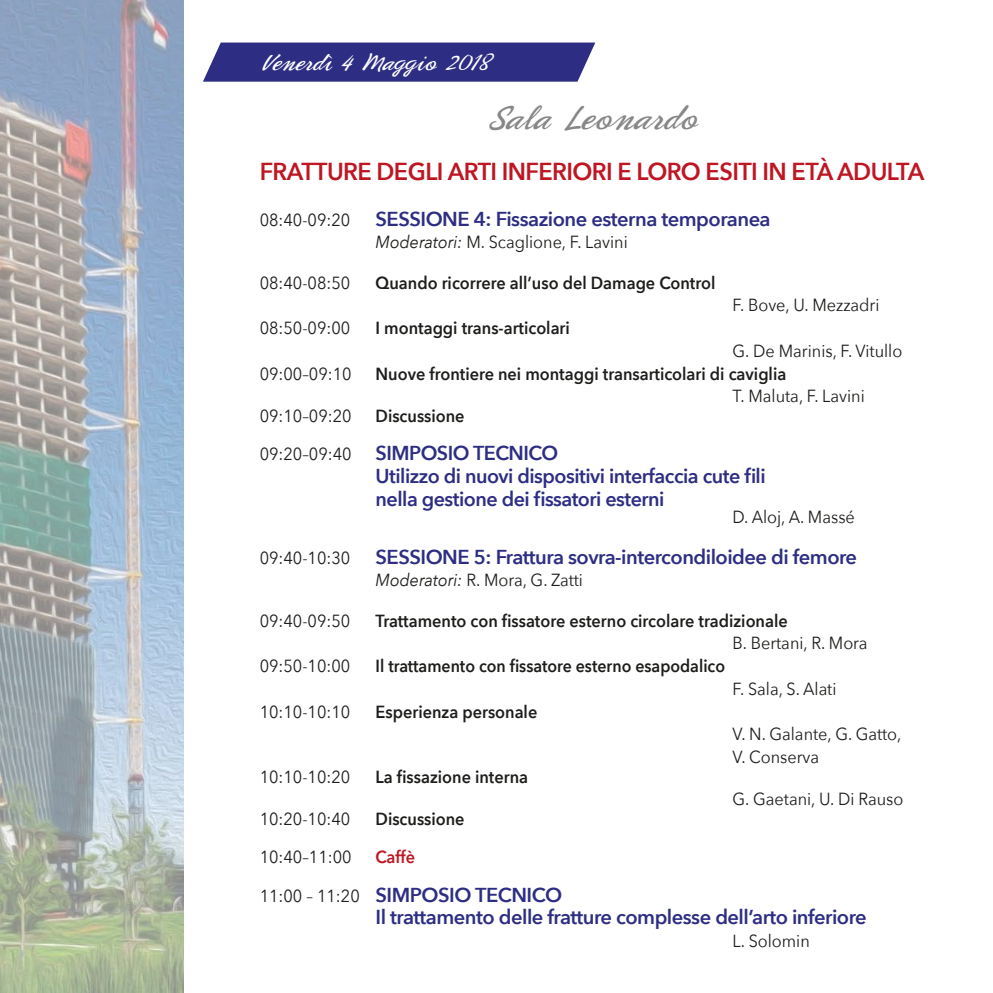
<style>
.page{position:relative;width:993px;height:993px;background:#fff}
.page>*{position:absolute;margin:0;border:0;box-sizing:border-box;transform-origin:0 0}
.t1{font:35px "Phoenix Script FLF";letter-spacing:.01em;color:#878787}
.t2{font:600 24.5px "Avenir Next";letter-spacing:-.025em;color:#be1622;scale:.96 1}
.t3{font:23.62px "Phoenix Script FLF";letter-spacing:.01em;color:#fff}
.t4{font:600 20.12px/22.8px "Avenir Next";letter-spacing:-.025em;color:#2d2e83}
.t5{font:17.5px/22.8px "Avenir Next";color:#1d1d1b;scale:.93 1}
.t6{font:600 17.5px "Avenir Next";color:#1d1d1b;scale:.93 1}
.t7{font:600 17.5px "Avenir Next";color:#1d1d1b;scale:.91 1}
.t8{font:600 17.5px "Avenir Next";letter-spacing:-.01em;color:#be1622;scale:.93 1}
.s1{font-style:italic}
.s2{font-weight:400;font-size:17.5px;color:#1d1d1b}
</style>
<div class="page">
<svg style="left:203px;top:43px;width:392px;height:39px;background:#383889"></svg>
<img style="left:0;top:0;width:183px;height:992px">
<h3 class="t3" style="left:260px;top:50px;width:236px">Venerdì 4 Maggio 2018</h3>
<h1 class="t1" style="left:487px;top:100px;width:212px">Sala Leonardo</h1>
<h2 class="t2" style="left:260px;top:150px;width:693px">FRATTURE DEGLI ARTI INFERIORI E LORO ESITI IN ETÀ ADULTA</h2>
<p class="t5" style="left:260px;top:207px;width:99px">08:40-09:20</p>
<p class="t4" style="left:375px;top:206px;width:396px">SESSIONE 4: Fissazione esterna temporanea</p>
<p class="t5" style="left:375px;top:230px;width:272px"><span class="s1">Moderatori:</span> M. Scaglione, F. Lavini</p>
<p class="t5" style="left:260px;top:270px;width:99px">08:40-08:50</p>
<p class="t6" style="left:375px;top:267px;width:367px">Quando ricorrere all’uso del Damage Control</p>
<p class="t5" style="left:732px;top:293px;width:159px">F. Bove, U. Mezzadri</p>
<p class="t5" style="left:260px;top:316px;width:99px">08:50-09:00</p>
<p class="t6" style="left:375px;top:313px;width:210px">I montaggi trans-articolari</p>
<p class="t5" style="left:732px;top:338px;width:184px">G. De Marinis, F. Vitullo</p>
<p class="t5" style="left:260px;top:361px;width:100px">09:00–09:10</p>
<p class="t6" style="left:375px;top:358px;width:443px">Nuove frontiere nei montaggi transarticolari di caviglia</p>
<p class="t5" style="left:732px;top:384px;width:144px">T. Maluta, F. Lavini</p>
<p class="t5" style="left:260px;top:403px;width:100px">09:10–09:20</p>
<p class="t6" style="left:375px;top:400px;width:97px">Discussione</p>
<p class="t4" style="left:375px;top:441px;width:391px;text-indent:-116px"><span class="s2">09:20–09:40</span> SIMPOSIO TECNICO<br>Utilizzo di nuovi dispositivi interfaccia cute fili nella gestione dei fissatori esterni</p>
<p class="t5" style="left:732px;top:505px;width:133px">D. Aloj, A. Massé</p>
<p class="t5" style="left:260px;top:545px;width:99px">09:40-10:30</p>
<p class="t4" style="left:375px;top:544px;width:483px">SESSIONE 5: Frattura sovra-intercondiloidee di femore</p>
<p class="t5" style="left:375px;top:568px;width:224px"><span class="s1">Moderatori:</span> R. Mora, G. Zatti</p>
<p class="t5" style="left:260px;top:608px;width:99px">09:40-09:50</p>
<p class="t6" style="left:375px;top:605px;width:444px">Trattamento con fissatore esterno circolare tradizionale</p>
<p class="t5" style="left:732px;top:631px;width:147px">B. Bertani, R. Mora</p>
<p class="t5" style="left:260px;top:653px;width:99px">09:50-10:00</p>
<p class="t7" style="left:375px;top:650px;width:385px">Il trattamento con fissatore esterno esapodalico</p>
<p class="t5" style="left:732px;top:676px;width:113px">F. Sala, S. Alati</p>
<p class="t5" style="left:260px;top:699px;width:99px">10:10-10:10</p>
<p class="t6" style="left:375px;top:696px;width:175px">Esperienza personale</p>
<p class="t5" style="left:732px;top:722px;width:183px">V. N. Galante, G. Gatto,<br>V. Conserva</p>
<p class="t5" style="left:260px;top:764px;width:99px">10:10-10:20</p>
<p class="t6" style="left:375px;top:761px;width:165px">La fissazione interna</p>
<p class="t5" style="left:732px;top:786px;width:185px">G. Gaetani, U. Di Rauso</p>
<p class="t5" style="left:260px;top:806px;width:99px">10:20-10:40</p>
<p class="t6" style="left:375px;top:803px;width:97px">Discussione</p>
<p class="t5" style="left:260px;top:844px;width:100px">10:40–11:00</p>
<p class="t8" style="left:375px;top:841px;width:44px">Caffè</p>
<p class="t4" style="left:375px;top:882px;width:492px;text-indent:-116px"><span class="s2">11:00 – 11:20</span> SIMPOSIO TECNICO<br>Il trattamento delle fratture complesse dell’arto inferiore</p>
<p class="t5" style="left:732px;top:928px;width:84px">L. Solomin</p>
</div>
